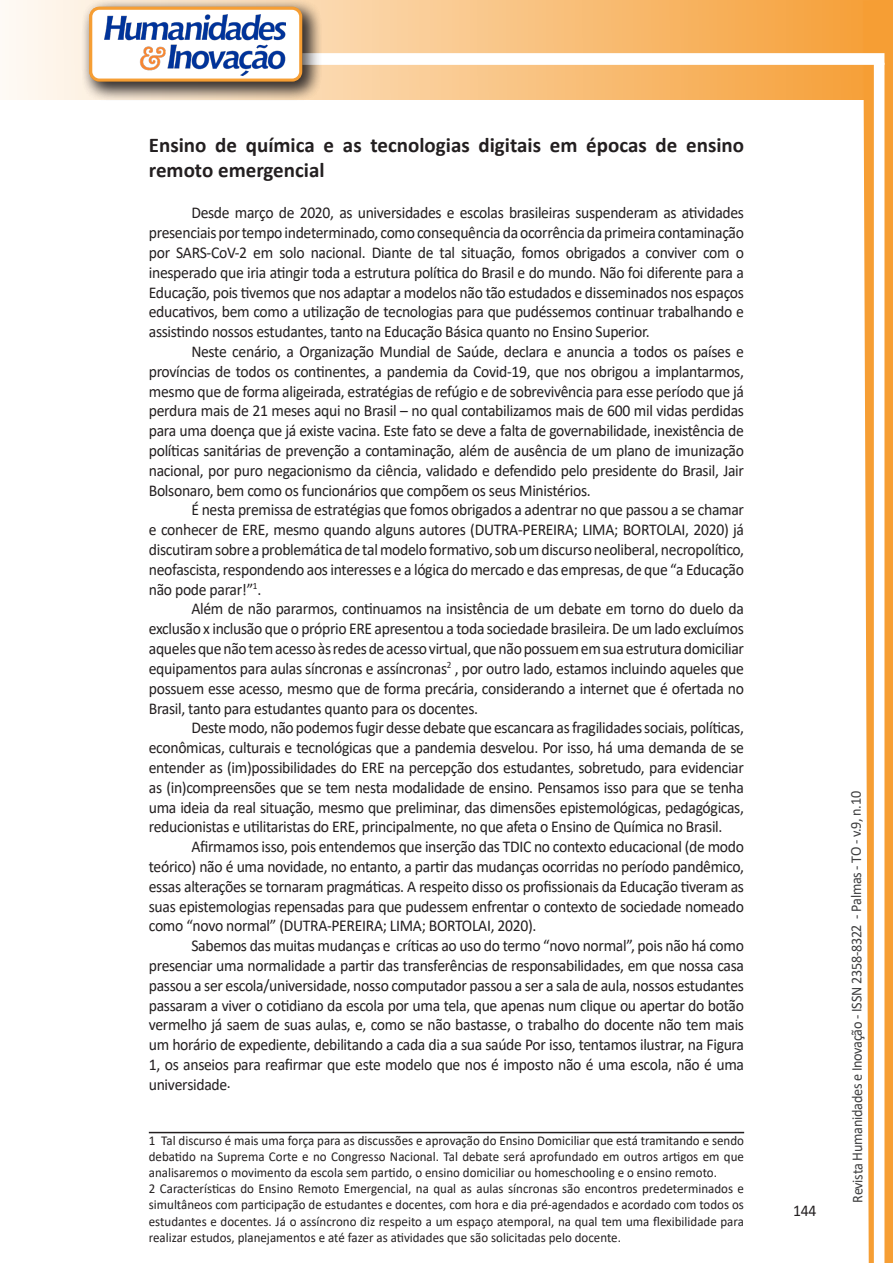
<style>
.page{position:relative;width:893px;height:1263px;background:#fff}
.page>*{position:absolute;margin:0;border:0;box-sizing:border-box;transform-origin:0 0}
.Titulo_2{font:700 21px/25.2px "Calibri";color:#231f20}
.texto{font:16.5px/19.8px "Calibri";letter-spacing:-.02em;color:#231f20;text-align:justify;scale:.95 1}
.t1{font:15px "Calibri";letter-spacing:-.025em;color:#3e3e3f;scale:.95 1}
.Rodapé{font:13.5px/16.2px "Calibri";color:#231f20;text-align:justify;scale:.96 1}
</style>
<div class="page">
<svg style="left:5px;top:0;width:858px;height:100px;background:#f9c484"></svg>
<div style="left:302px;top:53px;width:582px;height:12px;background:#fff;border:2px solid #fff"></div>
<svg style="left:863px;top:0;width:30px;height:1263px"></svg>
<div style="left:81px;top:0;width:241px;height:102px;background:#231f20;opacity:.75"></div>
<svg style="left:91px;top:8px;width:210px;height:72px"></svg>
<div style="left:89px;top:7px;width:213px;height:75px;border:3px solid #f69e34;border-radius:9px"></div>
<hr style="left:149px;top:1132px;width:595px;height:1px;background:#231f20">
<p class="Titulo_2" style="left:149px;top:132px;width:597px">Ensino de química e as tecnologias digitais em épocas de ensino remoto emergencial</p>
<p class="texto" style="left:149px;top:203px;width:628px;text-indent:43px">Desde março de 2020, as universidades e escolas brasileiras suspenderam as atividades presenciais por tempo indeterminado, como consequência da ocorrência da primeira contaminação por SARS-CoV-2 em solo nacional. Diante de tal situação, fomos obrigados a conviver com o inesperado que iria atingir toda a estrutura política do Brasil e do mundo. Não foi diferente para a Educação, pois tivemos que nos adaptar a modelos não tão estudados e disseminados nos espaços educativos, bem como a utilização de tecnologias para que pudéssemos continuar trabalhando e assistindo nossos estudantes, tanto na Educação Básica quanto no Ensino Superior.</p>
<p class="texto" style="left:149px;top:341px;width:628px;text-indent:43px">Neste cenário, a Organização Mundial de Saúde, declara e anuncia a todos os países e províncias de todos os continentes, a pandemia da Covid-19, que nos obrigou a implantarmos, mesmo que de forma aligeirada, estratégias de refúgio e de sobrevivência para esse período que já perdura mais de 21 meses aqui no Brasil – no qual contabilizamos mais de 600 mil vidas perdidas para uma doença que já existe vacina. Este fato se deve a falta de governabilidade, inexistência de políticas sanitárias de prevenção a contaminação, além de ausência de um plano de imunização nacional, por puro negacionismo da ciência, validado e defendido pelo presidente do Brasil, Jair Bolsonaro, bem como os funcionários que compõem os seus Ministérios.</p>
<p class="texto" style="left:149px;top:500px;width:628px;text-indent:43px">É nesta premissa de estratégias que fomos obrigados a adentrar no que passou a se chamar e conhecer de ERE, mesmo quando alguns autores (DUTRA-PEREIRA; LIMA; BORTOLAI, 2020) já discutiram sobre a problemática de tal modelo formativo, sob um discurso neoliberal, necropolítico, neofascista, respondendo aos interesses e a lógica do mercado e das empresas, de que “a Educação não pode parar!”<sup>1</sup>.</p>
<p class="texto" style="left:149px;top:599px;width:628px;text-indent:43px">Além de não pararmos, continuamos na insistência de um debate em torno do duelo da exclusão x inclusão que o próprio ERE apresentou a toda sociedade brasileira. De um lado excluímos aqueles que não tem acesso às redes de acesso virtual, que não possuem em sua estrutura domiciliar equipamentos para aulas síncronas e assíncronas<sup>2</sup> , por outro lado, estamos incluindo aqueles que possuem esse acesso, mesmo que de forma precária, considerando a internet que é ofertada no Brasil, tanto para estudantes quanto para os docentes.</p>
<p class="texto" style="left:149px;top:717px;width:628px;text-indent:43px">Deste modo, não podemos fugir desse debate que escancara as fragilidades sociais, políticas, econômicas, culturais e tecnológicas que a pandemia desvelou. Por isso, há uma demanda de se entender as (im)possibilidades do ERE na percepção dos estudantes, sobretudo, para evidenciar as (in)compreensões que se tem nesta modalidade de ensino. Pensamos isso para que se tenha uma ideia da real situação, mesmo que preliminar, das dimensões epistemológicas, pedagógicas, reducionistas e utilitaristas do ERE, principalmente, no que afeta o Ensino de Química no Brasil.</p>
<p class="texto" style="left:149px;top:836px;width:628px;text-indent:43px">Afirmamos isso, pois entendemos que inserção das TDIC no contexto educacional (de modo teórico) não é uma novidade, no entanto, a partir das mudanças ocorridas no período pandêmico, essas alterações se tornaram pragmáticas. A respeito disso os profissionais da Educação tiveram as suas epistemologias repensadas para que pudessem enfrentar o contexto de sociedade nomeado como “novo normal” (DUTRA-PEREIRA; LIMA; BORTOLAI, 2020).</p>
<p class="texto" style="left:149px;top:935px;width:628px;text-indent:43px">Sabemos das muitas mudanças e críticas ao uso do termo “novo normal”, pois não há como presenciar uma normalidade a partir das transferências de responsabilidades, em que nossa casa passou a ser escola/universidade, nosso computador passou a ser a sala de aula, nossos estudantes passaram a viver o cotidiano da escola por uma tela, que apenas num clique ou apertar do botão vermelho já saem de suas aulas, e, como se não bastasse, o trabalho do docente não tem mais um horário de expediente, debilitando a cada dia a sua saúde Por isso, tentamos ilustrar, na Figura 1, os anseios para reafirmar que este modelo que nos é imposto não é uma escola, não é uma universidade.</p>
<p class="Rodapé" style="left:149px;top:1131px;width:621px">1 Tal discurso é mais uma força para as discussões e aprovação do Ensino Domiciliar que está tramitando e sendo debatido na Suprema Corte e no Congresso Nacional. Tal debate será aprofundado em outros artigos em que analisaremos o movimento da escola sem partido, o ensino domiciliar ou homeschooling e o ensino remoto.</p>
<p class="Rodapé" style="left:149px;top:1180px;width:621px">2 Características do Ensino Remoto Emergencial, na qual as aulas síncronas são encontros predeterminados e simultâneos com participação de estudantes e docentes, com hora e dia pré-agendados e acordado com todos os estudantes e docentes. Já o assíncrono diz respeito a um espaço atemporal, na qual tem uma flexibilidade para realizar estudos, planejamentos e até fazer as atividades que são solicitadas pelo docente.</p>
<p class="texto" style="left:793px;top:1200px;width:26px">144</p>
<p class="t1" style="left:846px;top:1203px;width:435px;rotate:-90deg">Revista Humanidades e Inovação - ISSN 2358-8322 - Palmas - TO - v.9, n.10</p>
</div>
